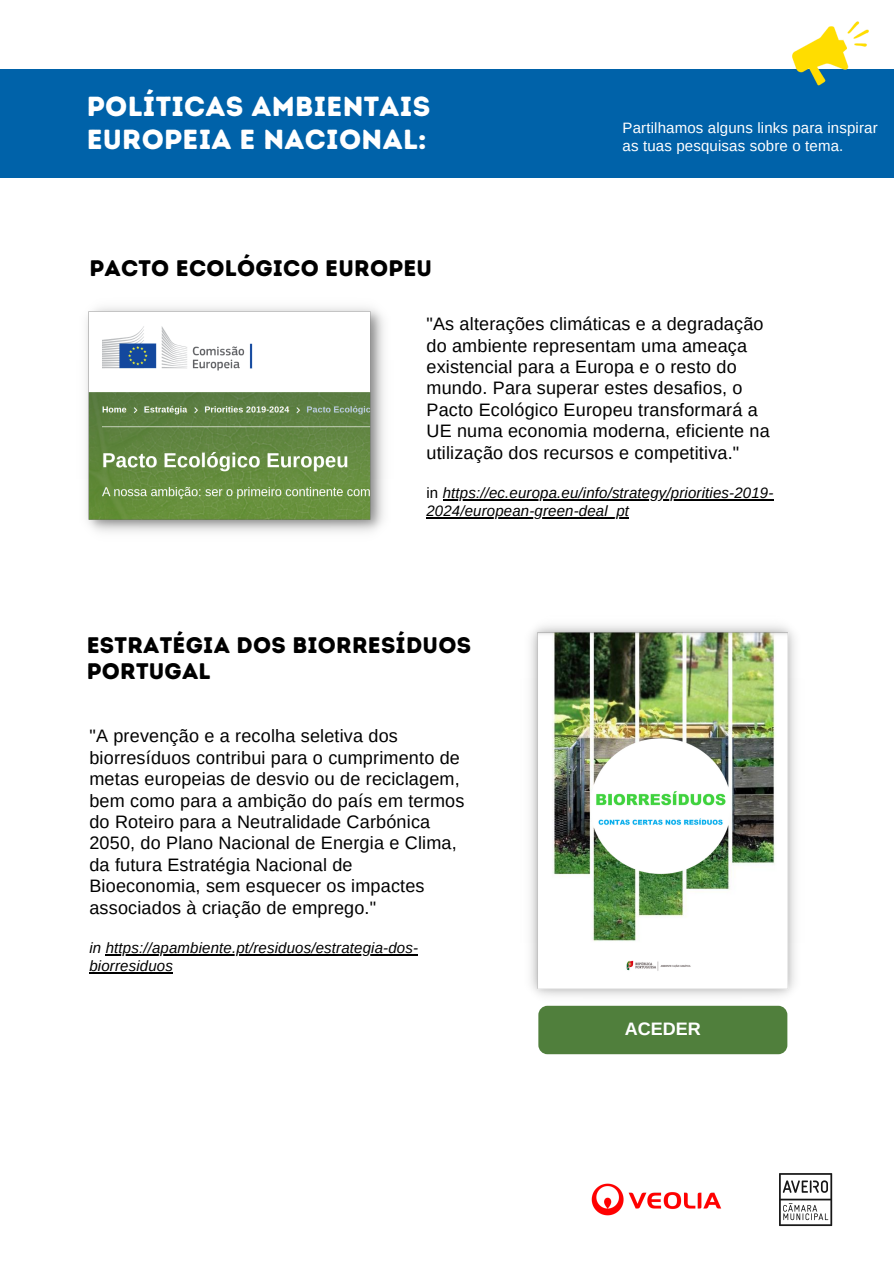
<style>
.page{position:relative;width:894px;height:1264px;background:#fff}
.page>*{position:absolute;margin:0;border:0;box-sizing:border-box;transform-origin:0 0}
.t1{font:27.6px "Intro Rust Base";letter-spacing:.01em;color:#fff}
.t2{font:22.5px/26px "Intro Rust Base";letter-spacing:.01em;color:#000}
.t3{font:18px/21.5px "Arimo";letter-spacing:.01em;color:#000}
.t4{font:700 18px "Arimo";color:#fff}
.t5{font:italic 15px/18px "Arimo";letter-spacing:.01em;color:#000}
.t6{font:15px/18px "Arimo";letter-spacing:.01em;color:#fff}
.s1{font-style:normal}
</style>
<div class="page">
<img style="left:591px;top:1183px;width:131px;height:33px">
<img style="left:779px;top:1173px;width:54px;height:54px">
<div style="left:0;top:69px;width:893px;height:108px;background:#0062a9"></div>
<img style="left:792px;top:21px;width:77px;height:65px">
<img style="left:530px;top:625px;width:265px;height:371px">
<div style="left:538px;top:1005px;width:249px;height:49px;background:#507f3c;border-radius:9px"></div>
<img style="left:86px;top:307px;width:298px;height:225px">
<hr style="left:442px;top:499px;width:331px;height:1px;background:#000">
<hr style="left:426px;top:517px;width:203px;height:1px;background:#000">
<hr style="left:106px;top:954px;width:312px;height:1px;background:#000">
<hr style="left:89px;top:972px;width:84px;height:1px;background:#000">
<p class="t1" style="left:87px;top:90px;width:345px">POLÍTICAS AMBIENTAIS</p>
<p class="t1" style="left:87px;top:122px;width:341px">EUROPEIA E NACIONAL:</p>
<p class="t2" style="left:89px;top:255px;width:344px">PACTO ECOLÓGICO EUROPEU</p>
<p class="t6" style="left:622px;top:119px;width:256px">Partilhamos alguns links para inspirar as tuas pesquisas sobre o tema.</p>
<p class="t3" style="left:426px;top:313px;width:345px">"As alterações climáticas e a degradação do ambiente representam uma ameaça existencial para a Europa e o resto do mundo. Para superar estes desafios, o Pacto Ecológico Europeu transformará a UE numa economia moderna, eficiente na utilização dos recursos e competitiva."</p>
<p class="t5" style="left:426px;top:484px;width:348px"><span class="s1">in</span> https://ec.europa.eu/info/strategy/priorities-2019-<br>2024/european-green-deal_pt</p>
<p class="t2" style="left:87px;top:632px;width:385px">ESTRATÉGIA DOS BIORRESÍDUOS<br>PORTUGAL</p>
<p class="t3" style="left:89px;top:725px;width:376px">"A prevenção e a recolha seletiva dos biorresíduos contribui para o cumprimento de metas europeias de desvio ou de reciclagem, bem como para a ambição do país em termos do Roteiro para a Neutralidade Carbónica 2050, do Plano Nacional de Energia e Clima, da futura Estratégia Nacional de Bioeconomia, sem esquecer os impactes associados à criação de emprego."</p>
<p class="t5" style="left:89px;top:938px;width:330px">in https://apambiente.pt/residuos/estrategia-dos&shy;biorresiduos</p>
<p class="t4" style="left:624px;top:1019px;width:78px">ACEDER</p>
</div>
